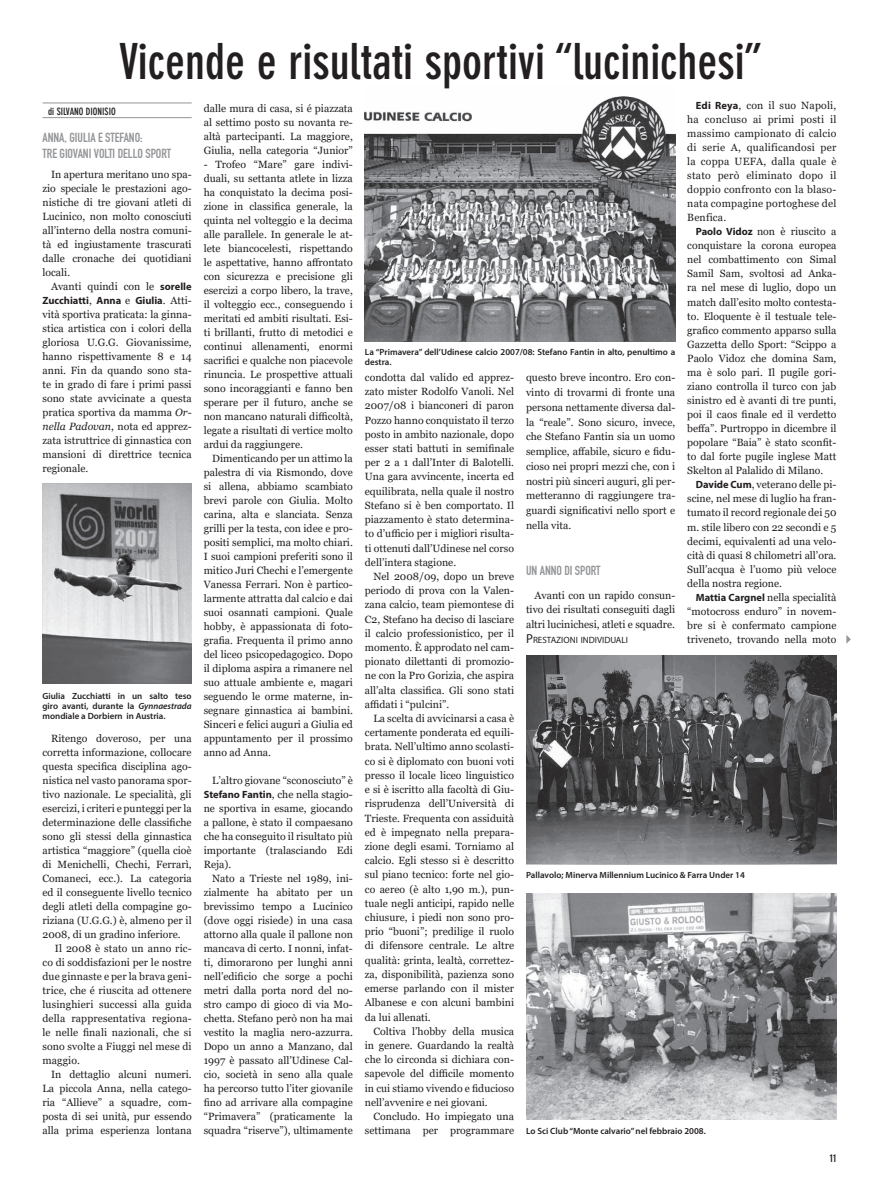
<style>
.page{position:relative;width:879px;height:1191px;background:#fff}
.page>*{position:absolute;margin:0;border:0;box-sizing:border-box;transform-origin:0 0}
.t1{font:700 condensed 49px "DIN Neuzeit Grotesk";color:#231f20}
.t2{font:13px/16px "DIN Engschrift";color:#939598}
.t3{font:700 condensed 11px "DIN Neuzeit Grotesk";color:#231f20}
.t4{font:10.5px/14px "Georgia";color:#231f20;text-align:justify}
.t5{font:700 10.5px "Myriad Pro";color:#231f20}
.t6{font:700 condensed 10px "DIN Neuzeit Grotesk";color:#231f20}
.t7{font:9.1px "Myriad Pro";color:#231f20}
.t8{font:600 9px/10px "Myriad Pro";color:#231f20;text-align:justify}
.s1{font-family:"Myriad Pro";font-weight:700}
.s2{font-family:"Georgia";font-weight:400}
.s3{font-style:italic}
.s4{font-size:13px}
</style>
<div class="page">
<hr style="left:43px;top:103px;width:149px;height:1px;background:#939598">
<hr style="left:43px;top:117px;width:149px;height:1px;background:#939598">
<img style="left:43px;top:483px;width:149px;height:200px">
<img style="left:365px;top:96px;width:310px;height:246px">
<svg style="left:846px;top:635px;width:5px;height:9px"></svg>
<img style="left:526px;top:655px;width:310px;height:210px">
<img style="left:526px;top:893px;width:311px;height:226px">
<h1 class="t1" style="left:119px;top:34px;width:644px">Vicende e risultati sportivi “lucinichesi”</h1>
<p class="t6" style="left:48px;top:105px;width:69px">di SILVANO DIONISIO</p>
<p class="t2" style="left:43px;top:129px;width:130px">ANNA, GIULIA E STEFANO:<br>TRE GIOVANI VOLTI DELLO SPORT</p>
<p class="t4" style="left:43px;top:167px;width:151px;text-indent:9px">In apertura meritano uno spa&shy;zio speciale le prestazioni ago&shy;nistiche di tre giovani atleti di Lucinico, non molto conosciuti all’interno della nostra comuni&shy;tà ed ingiustamente trascurati dalle cronache dei quotidiani locali.</p>
<p class="t4" style="left:51px;top:279px;width:142px">Avanti quindi con le <span class="s1">sorelle</span></p>
<p class="t5" style="left:43px;top:293px;width:151px">Zucchiatti<span class="s2">,</span> Anna <span class="s2">e</span> Giulia<span class="s2">. Atti-</span></p>
<p class="t4" style="left:43px;top:307px;width:151px">vità sportiva praticata: la ginna&shy;stica artistica con i colori della gloriosa U.G.G. Giovanissime, hanno rispettivamente 8 e 14 anni. Fin da quando sono sta&shy;te in grado di fare i primi passi sono state avvicinate a questa pratica sportiva da mamma <span class="s3">Or&shy;nella Padovan</span>, nota ed apprez&shy;zata istruttrice di ginnastica con mansioni di direttrice tecnica regionale.</p>
<p class="t8" style="left:43px;top:690px;width:151px">Giulia Zucchiatti in un salto teso giro avanti, durante la <span class="s3">Gynnaestrada </span>mondiale a Dorbiern in Austria.</p>
<p class="t4" style="left:43px;top:731px;width:151px;text-indent:9px">Ritengo doveroso, per una corretta informazione, collocare questa specifica disciplina ago&shy;nistica nel vasto panorama spor&shy;tivo nazionale. Le specialità, gli esercizi, i criteri e punteggi per la determinazione delle classifiche sono gli stessi della ginnastica artistica “maggiore” (quella cioè di Menichelli, Chechi, Ferrarì, Comaneci, ecc.). La categoria ed il conseguente livello tecnico degli atleti della compagine go&shy;riziana (U.G.G.) è, almeno per il 2008, di un gradino inferiore.</p>
<p class="t4" style="left:43px;top:941px;width:151px;text-indent:12px">Il 2008 è stato un anno ric&shy;co di soddisfazioni per le nostre due ginnaste e per la brava geni&shy;trice, che é riuscita ad ottenere lusinghieri successi alla guida della rappresentativa regiona&shy;le nelle finali nazionali, che si sono svolte a Fiuggi nel mese di maggio.</p>
<p class="t4" style="left:43px;top:1067px;width:151px;text-indent:9px">In dettaglio alcuni numeri.<br>La piccola Anna, nella catego&shy;ria “Allieve” a squadre, com&shy;posta di sei unità, pur essendo alla prima esperienza lontana</p>
<p class="t4" style="left:204px;top:101px;width:151px">dalle mura di casa, si é piazzata al settimo posto su novanta re&shy;altà partecipanti. La maggiore, Giulia, nella categoria “Junior”</p>
<p class="t4" style="left:204px;top:157px;width:151px">- Trofeo “Mare” gare indivi&shy;duali, su settanta atlete in lizza ha conquistato la decima posi&shy;zione in classifica generale, la quinta nel volteggio e la decima alle parallele. In generale le at&shy;lete biancocelesti, rispettando le aspettative, hanno affrontato con sicurezza e precisione gli esercizi a corpo libero, la trave, il volteggio ecc., conseguendo i meritati ed ambiti risultati. Esi&shy;ti brillanti, frutto di metodici e continui allenamenti, enormi sacrifici e qualche non piacevole rinuncia. Le prospettive attuali sono incoraggianti e fanno ben sperare per il futuro, anche se non mancano naturali difficoltà, legate a risultati di vertice molto ardui da raggiungere.</p>
<p class="t4" style="left:204px;top:451px;width:151px;text-indent:9px">Dimenticando per un attimo la palestra di via Rismondo, dove si allena, abbiamo scambiato brevi parole con Giulia. Molto carina, alta e slanciata. Senza grilli per la testa, con idee e pro&shy;positi semplici, ma molto chiari.<br>I suoi campioni preferiti sono il mitico Juri Chechi e l’emergente Vanessa Ferrari. Non è partico&shy;larmente attratta dal calcio e dai suoi osannati campioni. Quale hobby, è appassionata di foto&shy;grafia. Frequenta il primo anno del liceo psicopedagogico. Dopo il diploma aspira a rimanere nel suo attuale ambiente e, magari seguendo le orme materne, in&shy;segnare ginnastica ai bambini.<br>Sinceri e felici auguri a Giulia ed appuntamento per il prossimo anno ad Anna.</p>
<p class="t4" style="left:204px;top:773px;width:151px;text-indent:9px">L’altro giovane “sconosciuto” è <span class="s1">Stefano Fantin</span>, che nella stagio&shy;ne sportiva in esame, giocando a pallone, è stato il compaesano che ha conseguito il risultato più importante (tralasciando Edi Reja).</p>
<p class="t4" style="left:204px;top:871px;width:151px;text-indent:9px">Nato a Trieste nel 1989, ini&shy;zialmente ha abitato per un brevissimo tempo a Lucinico (dove oggi risiede) in una casa attorno alla quale il pallone non mancava di certo. I nonni, infat&shy;ti, dimorarono per lunghi anni nell’edificio che sorge a pochi metri dalla porta nord del no&shy;stro campo di gioco di via Mo&shy;chetta. Stefano però non ha mai vestito la maglia nero-azzurra.<br>Dopo un anno a Manzano, dal 1997 è passato all’Udinese Cal&shy;cio, società in seno alla quale ha percorso tutto l’iter giovanile fino ad arrivare alla compagine “Primavera” (praticamente la squadra “riserve”), ultimamente</p>
<p class="t4" style="left:687px;top:98px;width:151px;text-indent:9px"><span class="s1">Edi Reya</span>, con il suo Napoli, ha concluso ai primi posti il massimo campionato di calcio di serie A, qualificandosi per la coppa UEFA, dalla quale è stato però eliminato dopo il doppio confronto con la blaso&shy;nata compagine portoghese del Benfica.</p>
<p class="t4" style="left:687px;top:225px;width:151px;text-indent:9px"><span class="s1">Paolo Vidoz</span> non è riuscito a conquistare la corona europea nel combattimento con Simal Samil Sam, svoltosi ad Anka&shy;ra nel mese di luglio, dopo un match dall’esito molto contesta&shy;to. Eloquente è il testuale tele&shy;grafico commento apparso sulla Gazzetta dello Sport: “Scippo a Paolo Vidoz che domina Sam, ma è solo pari. Il pugile gori&shy;ziano controlla il turco con jab sinistro ed è avanti di tre punti, poi il caos finale ed il verdetto beffa”. Purtroppo in dicembre il popolare “Baia” è stato sconfit&shy;to dal forte pugile inglese Matt Skelton al Palalido di Milano.</p>
<p class="t4" style="left:687px;top:478px;width:151px;text-indent:9px"><span class="s1">Davide Cum</span>, veterano delle pi&shy;scine, nel mese di luglio ha fran&shy;tumato il record regionale dei 50 m. stile libero con 22 secondi e 5 decimi, equivalenti ad una velo&shy;cità di quasi 8 chilometri all’ora.<br>Sull’acqua è l’uomo più veloce della nostra regione.</p>
<p class="t4" style="left:687px;top:590px;width:151px;text-indent:9px"><span class="s1">Mattia Cargnel</span> nella specialità “motocross enduro” in novem&shy;bre si è confermato campione triveneto, trovando nella moto</p>
<p class="t8" style="left:365px;top:346px;width:312px">La “Primavera” dell’Udinese calcio 2007/08: Stefano Fantin in alto, penultimo a destra.</p>
<p class="t4" style="left:365px;top:370px;width:151px">condotta dal valido ed apprez&shy;zato mister Rodolfo Vanoli. Nel 2007/08 i bianconeri di paron Pozzo hanno conquistato il terzo posto in ambito nazionale, dopo esser stati battuti in semifinale per 2 a 1 dall’Inter di Balotelli.<br>Una gara avvincente, incerta ed equilibrata, nella quale il nostro Stefano si è ben comportato. Il piazzamento è stato determina&shy;to d’ufficio per i migliori risulta&shy;ti ottenuti dall’Udinese nel corso dell’intera stagione.</p>
<p class="t4" style="left:365px;top:569px;width:151px;text-indent:9px">Nel 2008/09, dopo un breve periodo di prova con la Valen&shy;zana calcio, team piemontese di C2, Stefano ha deciso di lasciare il calcio professionistico, per il momento. È approdato nel cam&shy;pionato dilettanti di promozio&shy;ne con la Pro Gorizia, che aspira all’alta classifica. Gli sono stati affidati i “pulcini”.</p>
<p class="t4" style="left:365px;top:711px;width:151px;text-indent:9px">La scelta di avvicinarsi a casa è certamente ponderata ed equili&shy;brata. Nell’ultimo anno scolasti&shy;co si è diplomato con buoni voti presso il locale liceo linguistico e si è iscritto alla facoltà di Giu&shy;risprudenza dell’Università di Trieste. Frequenta con assiduità ed è impegnato nella prepara&shy;zione degli esami. Torniamo al calcio. Egli stesso si è descritto sul piano tecnico: forte nel gio&shy;co aereo (è alto 1,90 m.), pun&shy;tuale negli anticipi, rapido nelle chiusure, i piedi non sono pro&shy;prio “buoni”; predilige il ruolo di difensore centrale. Le altre qualità: grinta, lealtà, correttez&shy;za, disponibilità, pazienza sono emerse parlando con il mister Albanese e con alcuni bambini da lui allenati.</p>
<p class="t4" style="left:365px;top:1024px;width:151px;text-indent:9px">Coltiva l’hobby della musica in genere. Guardando la realtà che lo circonda si dichiara con&shy;sapevole del difficile momento in cui stiamo vivendo e fiducioso nell’avvenire e nei giovani.</p>
<p class="t4" style="left:365px;top:1109px;width:151px;text-align:right">Concludo. Ho impiegato una settimana per programmare</p>
<p class="t4" style="left:526px;top:370px;width:151px;line-height:14.8px">questo breve incontro. Ero con&shy;vinto di trovarmi di fronte una persona nettamente diversa dal&shy;la “reale”. Sono sicuro, invece, che Stefano Fantin sia un uomo semplice, affabile, sicuro e fidu&shy;cioso nei propri mezzi che, con i nostri più sinceri auguri, gli per&shy;metteranno di raggiungere tra&shy;guardi significativi nello sport e nella vita.</p>
<p class="t2" style="left:526px;top:563px;width:76px">UN ANNO DI SPORT</p>
<p class="t4" style="left:526px;top:588px;width:151px;line-height:14.8px;text-indent:9px">Avanti con un rapido consun&shy;tivo dei risultati conseguiti dagli altri lucinichesi, atleti e squadre.</p>
<p class="t7" style="left:526px;top:634px;width:103px"><span class="s4">P</span>RESTAZIONI INDIVIDUALI</p>
<p class="t8" style="left:526px;top:870px;width:220px">Pallavolo; Minerva Millennium Lucinico &amp; Farra Under 14</p>
<p class="t8" style="left:526px;top:1126px;width:181px">Lo Sci Club “Monte calvario” nel febbraio 2008.</p>
<p class="t3" style="left:830px;top:1152px;width:8px">11</p>
</div>
